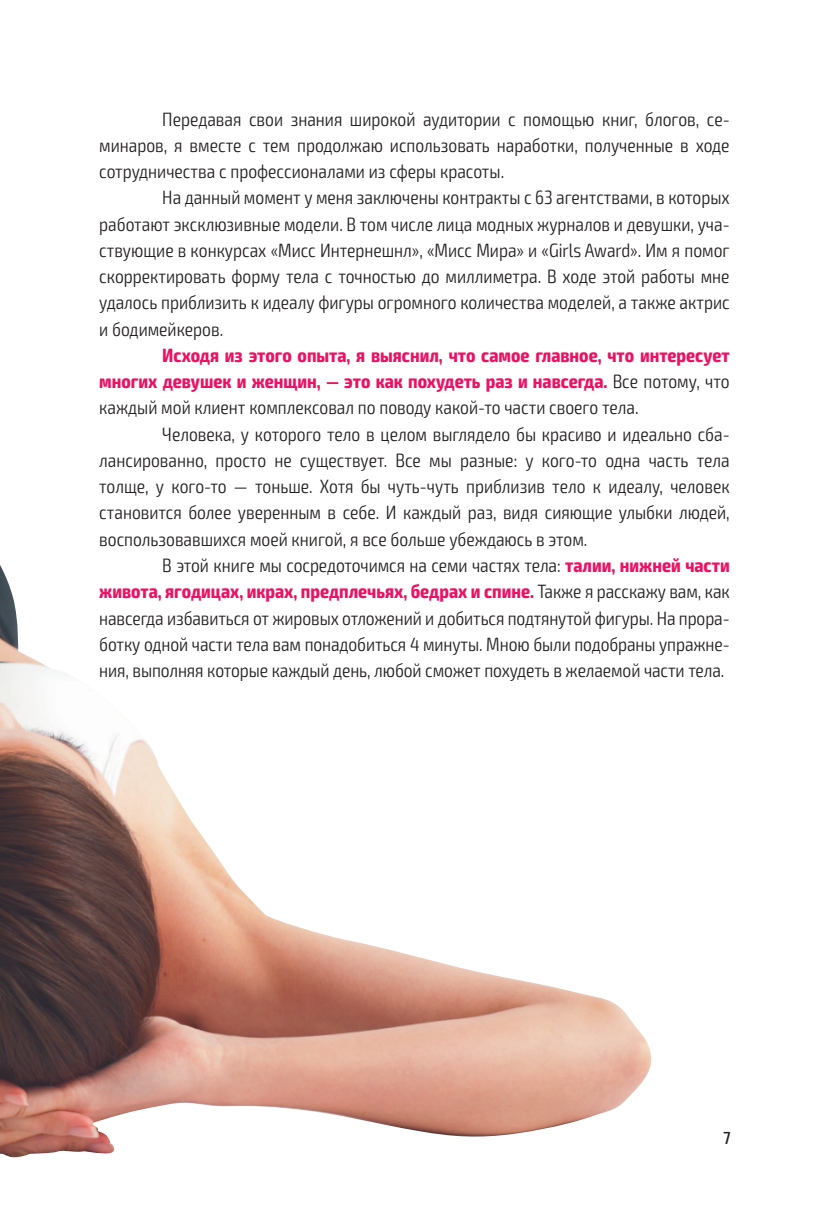
<style>
.page{position:relative;width:829px;height:1216px;background:#fff}
.page>*{position:absolute;margin:0;border:0;box-sizing:border-box;transform-origin:0 0}
.t1{font:300 condensed 19.25px/26.2px "Exo 2";color:#231f20;text-align:justify}
.t2{font:700 condensed 19.25px/26.2px "Exo 2";color:#ec1163;text-align:justify}
.t3{font:500 condensed 17.5px "Exo 2";color:#231f20}
.s1{font-weight:300;color:#231f20}
.s2{font-weight:700;color:#ec1163}
</style>
<div class="page">
<img style="left:0;top:565px;width:652px;height:593px">
<p class="t1" style="left:99px;top:107px;width:632px;text-indent:63px">Передавая свои знания широкой аудитории с помощью книг, блогов, се&shy;минаров, я вместе с тем продолжаю использовать наработки, полученные в ходе сотрудничества с профессионалами из сферы красоты.</p>
<p class="t1" style="left:99px;top:186px;width:632px;text-indent:63px">На данный момент у меня заключены контракты с 63 агентствами, в которых работают эксклюзивные модели. В том числе лица модных журналов и девушки, уча&shy;ствующие в конкурсах «Мисс Интернешнл», «Мисс Мира» и «Girls Award». Им я помог скорректировать форму тела с точностью до миллиметра. В ходе этой работы мне удалось приблизить к идеалу фигуры огромного количества моделей, а также актрис и бодимейкеров.</p>
<p class="t2" style="left:99px;top:344px;width:631px;text-indent:63px">Исходя из этого опыта, я выяснил, что самое главное, что интересует многих девушек и женщин, — это как похудеть раз и навсегда. <span class="s1">Все потому, что каждый мой клиент комплексовал по поводу какой-то части своего тела.</span></p>
<p class="t1" style="left:99px;top:422px;width:632px;text-indent:63px">Человека, у которого тело в целом выглядело бы красиво и идеально сба&shy;лансированно, просто не существует. Все мы разные: у кого-то одна часть тела толще, у кого-то — тоньше. Хотя бы чуть-чуть приблизив тело к идеалу, человек становится более уверенным в себе. И каждый раз, видя сияющие улыбки людей, воспользовавшихся моей книгой, я все больше убеждаюсь в этом.</p>
<p class="t1" style="left:99px;top:553px;width:632px;text-indent:63px">В этой книге мы сосредоточимся на семи частях тела: <span class="s2">талии, нижней части живота, ягодицах, икрах, предплечьях, бедрах и спине.</span> Также я расскажу вам, как навсегда избавиться от жировых отложений и добиться подтянутой фигуры. На прора&shy;ботку одной части тела вам понадобиться 4 минуты. Мною были подобраны упражне&shy;ния, выполняя которые каждый день, любой сможет похудеть в желаемой части тела.</p>
<p class="t3" style="left:723px;top:1128px;width:9px">7</p>
</div>
